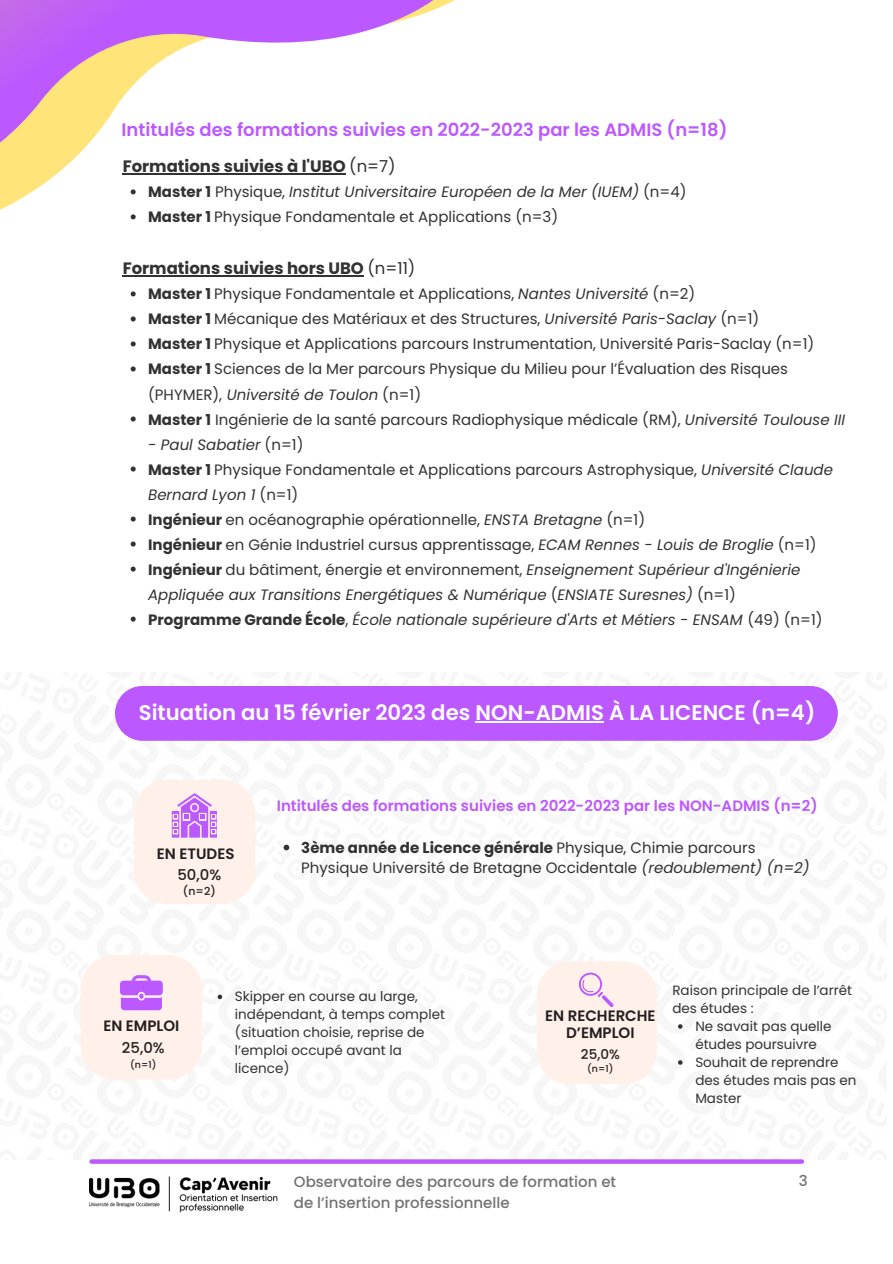
<style>
.page{position:relative;width:893px;height:1264px;background:#fff}
.page>*{position:absolute;margin:0;border:0;box-sizing:border-box;transform-origin:0 0}
.t1{font:600 21.3px "Poppins";color:#fefefe}
.t2{font:600 18px "Poppins";color:#bc58ff}
.t3{font:700 16.5px "Poppins";color:#323232}
.t4{font:15px/25px "Poppins";color:#323232}
.t5{font:italic 15px/25px "Poppins";color:#323232}
.t6{font:500 15px/20.2px "Poppins";color:#737373}
.t7{font:600 15px "Poppins";color:#bc58ff}
.t8{font:600 15px/16.8px "Poppins";color:#231f1f;text-align:center}
.t9{font:500 14.85px "Poppins";color:#231f1f}
.t10{font:13.5px/18px "Poppins";color:#323232}
.t11{font:500 13.5px "Poppins";color:#231f1f}
.t12{font:500 10.95px "Poppins";color:#231f1f}
.t13{font:500 9.45px "Poppins";color:#231f1f}
.s1{font-weight:400}
.s2{font-weight:700;font-style:normal}
.s3{font-style:normal}
.s4{font-weight:700}
.s5{font-style:italic}
</style>
<div class="page">
<svg style="left:0;top:0;width:455px;height:372px"></svg>
<svg style="left:92px;top:1159px;width:709px;height:4px;background:#c064fe"></svg>
<hr style="left:123px;top:173px;width:223px;height:1px;background:#323232">
<svg style="left:131px;top:189px;width:5px;height:5px"></svg>
<svg style="left:131px;top:214px;width:5px;height:5px"></svg>
<hr style="left:123px;top:275px;width:241px;height:1px;background:#323232">
<svg style="left:131px;top:291px;width:5px;height:5px"></svg>
<svg style="left:131px;top:316px;width:5px;height:5px"></svg>
<svg style="left:131px;top:341px;width:5px;height:5px"></svg>
<svg style="left:131px;top:366px;width:5px;height:5px"></svg>
<svg style="left:131px;top:416px;width:5px;height:5px"></svg>
<svg style="left:131px;top:466px;width:5px;height:5px"></svg>
<svg style="left:131px;top:516px;width:5px;height:5px"></svg>
<svg style="left:131px;top:541px;width:5px;height:5px"></svg>
<svg style="left:131px;top:566px;width:5px;height:5px"></svg>
<svg style="left:131px;top:616px;width:5px;height:5px"></svg>
<img style="left:89px;top:1176px;width:188px;height:36px">
<div style="left:115px;top:686px;width:722px;height:54px;background:#bc58ff"></div>
<hr style="left:475px;top:721px;width:129px;height:1px;background:#fefefe">
<svg style="left:134px;top:779px;width:121px;height:125px;background:#f9e5ec"></svg>
<svg style="left:283px;top:844px;width:6px;height:6px"></svg>
<svg style="left:81px;top:955px;width:121px;height:124px;background:#f9e4ec"></svg>
<svg style="left:218px;top:994px;width:4px;height:5px"></svg>
<div style="left:536px;top:961px;width:120px;height:123px;background:#fff0ea;border-radius:34px"></div>
<svg style="left:579px;top:972px;width:34px;height:35px"></svg>
<svg style="left:678px;top:1024px;width:4px;height:4px"></svg>
<svg style="left:678px;top:1060px;width:4px;height:4px"></svg>
<p class="t2" style="left:121px;top:117px;width:607px">Intitulés des formations suivies en 2022-2023 par les ADMIS (n=18)</p>
<h2 class="t3" style="left:123px;top:155px;width:274px">Formations suivies à l'UBO <span class="s1">(n=7)</span></h2>
<h3 class="t5" style="left:148px;top:180px;width:540px"><span class="s2">Master 1</span> <span class="s3">Physique,</span> Institut Universitaire Européen de la Mer (IUEM) <span class="s3">(n=4)</span></h3>
<h6 class="t4" style="left:148px;top:205px;width:411px"><span class="s4">Master 1</span> Physique Fondamentale et Applications (n=3)</h6>
<h6 class="t3" style="left:123px;top:257px;width:294px">Formations suivies hors UBO <span class="s1">(n=11)</span></h6>
<h3 class="t4" style="left:148px;top:282px;width:548px"><span class="s4">Master 1</span> Physique Fondamentale et Applications, <span class="s5">Nantes Université</span> (n=2)</h3>
<h6 class="t4" style="left:148px;top:307px;width:612px"><span class="s4">Master 1</span> Mécanique des Matériaux et des Structures, <span class="s5">Université Paris-Saclay</span> (n=1)</h6>
<h6 class="t4" style="left:148px;top:332px;width:667px"><span class="s4">Master 1</span> Physique et Applications parcours Instrumentation, Université Paris-Saclay (n=1)</h6>
<h6 class="t4" style="left:148px;top:357px;width:641px"><span class="s4">Master 1</span> Sciences de la Mer parcours Physique du Milieu pour l’Évaluation des Risques (PHYMER), <span class="s5">Université de Toulon</span> (n=1)</h6>
<h6 class="t4" style="left:148px;top:407px;width:698px"><span class="s4">Master 1</span> Ingénierie de la santé parcours Radiophysique médicale (RM), <span class="s5">Université Toulouse III</span></h6>
<h6 class="t5" style="left:148px;top:432px;width:157px">- Paul Sabatier <span class="s3">(n=1)</span></h6>
<h6 class="t4" style="left:148px;top:457px;width:686px"><span class="s4">Master 1</span> Physique Fondamentale et Applications parcours Astrophysique, <span class="s5">Université Claude<br>Bernard Lyon 1</span> (n=1)</h6>
<h6 class="t4" style="left:148px;top:507px;width:498px"><span class="s4">Ingénieur</span> en océanographie opérationnelle, <span class="s5">ENSTA Bretagne</span> (n=1)</h6>
<h6 class="t4" style="left:148px;top:532px;width:670px"><span class="s4">Ingénieur</span> en Génie Industriel cursus apprentissage, <span class="s5">ECAM Rennes - Louis de Broglie</span> (n=1)</h6>
<h6 class="t5" style="left:148px;top:557px;width:653px"><span class="s2">Ingénieur</span> <span class="s3">du bâtiment, énergie et environnement,</span> Enseignement Supérieur d'Ingénierie<br>Appliquée aux Transitions Energétiques &amp; Numérique <span class="s3">(</span>ENSIATE Suresnes) <span class="s3">(n=1)</span></h6>
<h6 class="t5" style="left:148px;top:607px;width:676px"><span class="s2">Programme Grande École</span><span class="s3">,</span> École nationale supérieure d'Arts et Métiers - ENSAM <span class="s3">(49) (n=1)</span></h6>
<h1 class="t1" style="left:139px;top:697px;width:678px">Situation au 15 février 2023 des NON-ADMIS À LA LICENCE (n=4)</h1>
<p class="t8" style="left:157px;top:845px;width:79px">EN ETUDES</p>
<h5 class="t9" style="left:177px;top:864px;width:45px">50,0%</h5>
<h5 class="t12" style="left:183px;top:883px;width:34px">(n=2)</h5>
<p class="t7" style="left:277px;top:795px;width:542px">Intitulés des formations suivies en 2022-2023 par les NON-ADMIS (n=2)</p>
<h4 class="t4" style="left:301px;top:837px;width:510px;line-height:20.2px"><span class="s4">3ème année de Licence générale</span> Physique, Chimie parcours<br>Physique Université de Bretagne Occidentale <span class="s5">(redoublement) (n=2)</span></h4>
<h6 class="t8" style="left:103px;top:1017px;width:77px">EN EMPLOI</h6>
<p class="t9" style="left:122px;top:1037px;width:44px">25,0%</p>
<h5 class="t13" style="left:130px;top:1057px;width:28px">(n=1)</h5>
<h4 class="t10" style="left:235px;top:987px;width:211px">Skipper en course au large, indépendant, à temps complet (situation choisie, reprise de l’emploi occupé avant la licence)</h4>
<p class="t8" style="left:545px;top:1007px;width:112px">EN RECHERCHE<br>D’EMPLOI</p>
<p class="t11" style="left:581px;top:1044px;width:40px">25,0%</p>
<p class="t13" style="left:587px;top:1062px;width:28px">(n=1)</p>
<p class="t10" style="left:672px;top:981px;width:181px">Raison principale de l’arrêt des études :</p>
<h4 class="t10" style="left:695px;top:1017px;width:138px">Ne savait pas quelle études poursuivre</h4>
<p class="t10" style="left:695px;top:1053px;width:163px">Souhait de reprendre des études mais pas en<br>Master</p>
<p class="t6" style="left:294px;top:1171px;width:324px">Observatoire des parcours de formation et de l’insertion professionnelle</p>
<p class="t6" style="left:798px;top:1170px;width:10px">3</p>
</div>
